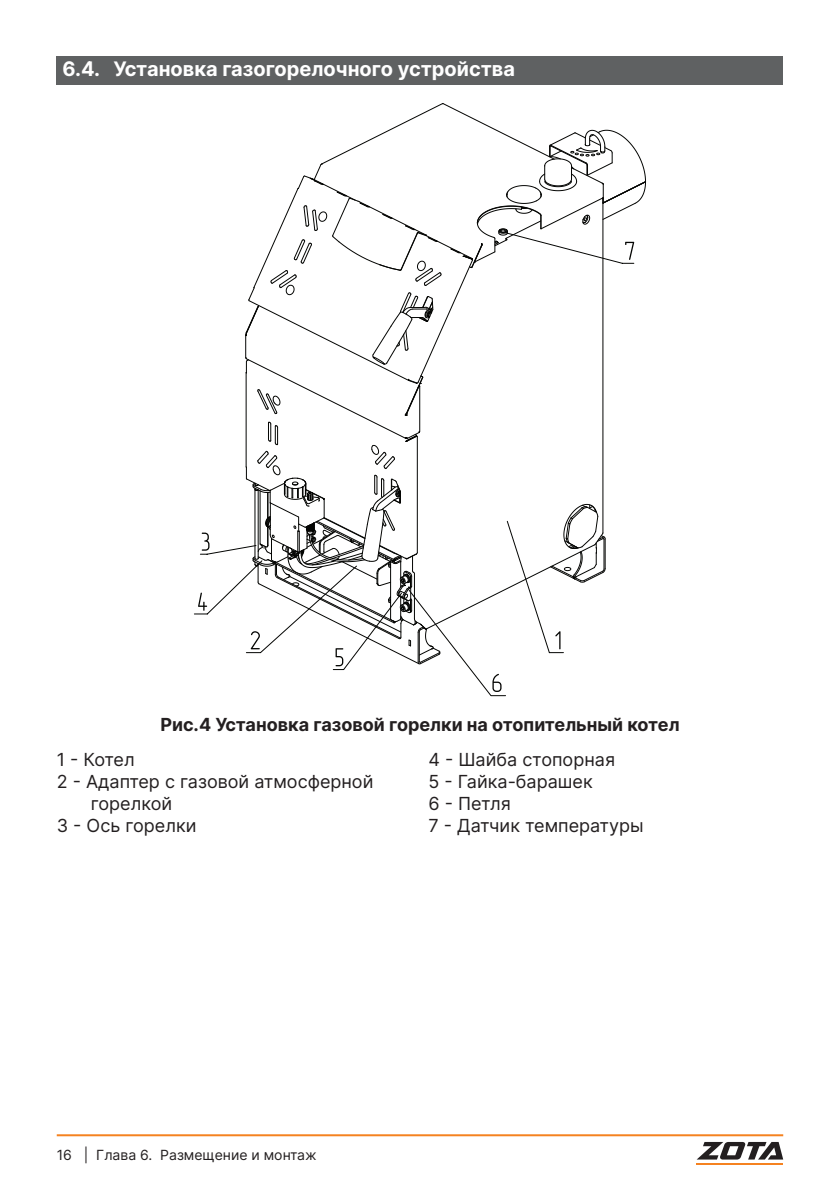
<style>
.page{position:relative;width:840px;height:1191px;background:#fff}
.page>*{position:absolute;margin:0;border:0;box-sizing:border-box;transform-origin:0 0}
.t1{font:700 20px "Inter";color:#fff}
.t2{font:18px/22px "Inter";color:#231f20}
.t3{font:700 18px "Inter";color:#231f20}
.t4{font:14px "Inter";color:#231f20}
</style>
<div class="page">
<hr style="left:57px;top:1134px;width:725px;height:2px;background:#f58220">
<svg style="left:697px;top:1142px;width:85px;height:17px"></svg>
<hr style="left:696px;top:1163px;width:86px;height:1px;background:#f58220">
<div style="left:57px;top:57px;width:725px;height:28px;background:#5f6162"></div>
<svg style="left:245px;top:103px;width:401px;height:563px"></svg>
<p class="t1" style="left:62px;top:54px;width:454px">6.4. Установка газогорелочного устройства</p>
<p class="t3" style="left:160px;top:712px;width:520px">Рис.4 Установка газовой горелки на отопительный котел</p>
<p class="t2" style="left:57px;top:748px;width:79px">1 - Котел</p>
<p class="t2" style="left:57px;top:770px;width:318px">2 - Адаптер с газовой атмосферной</p>
<p class="t2" style="left:91px;top:792px;width:83px">горелкой</p>
<p class="t2" style="left:57px;top:814px;width:141px">3 - Ось горелки</p>
<p class="t2" style="left:428px;top:748px;width:217px">4 - Шайба стопорная<br>5 - Гайка-барашек<br>6 - Петля<br>7 - Датчик температуры</p>
<p class="t4" style="left:57px;top:1144px;width:261px">16 | Глава 6. Размещение и монтаж</p>
</div>
